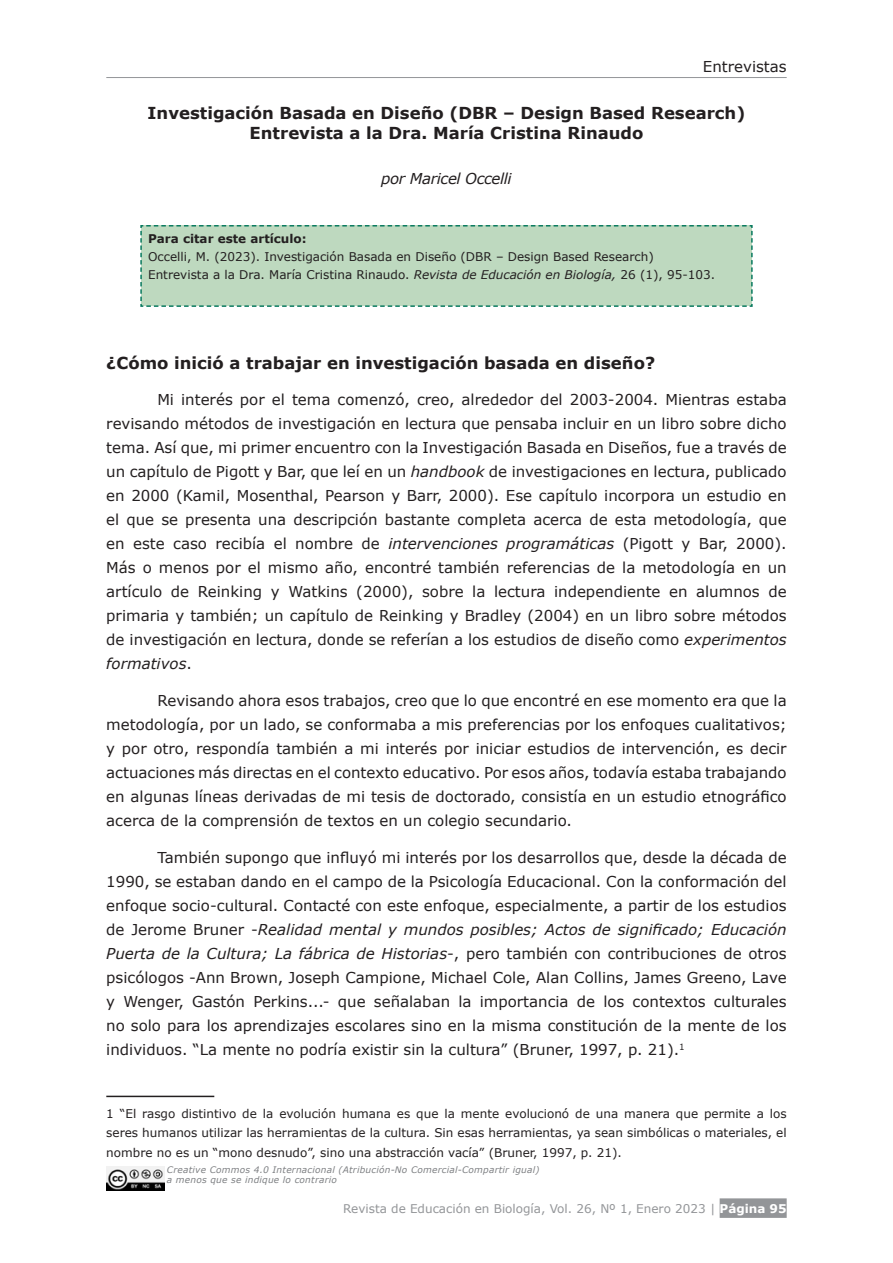
<style>
.page{position:relative;width:893px;height:1263px;background:#fff}
.page>*{position:absolute;margin:0;border:0;box-sizing:border-box;transform-origin:0 0}
.titulo_interior_revi{font:700 16.5px "Verdana";color:#231f20}
.Titulo{font:700 16.5px "Verdana";color:#231f20}
.Base{font:15px/24px "Verdana";color:#231f20;text-align:justify}
.Autor_Interior_Revis{font:italic 15px "Verdana";letter-spacing:-.025em;color:#231f20}
.Notas_al_pie{font:12px/19.5px "Verdana";color:#231f20;text-align:justify}
.t1{font:12px "Verdana";color:#939598}
.Notas_al_pie-2{font:700 12px "Verdana";color:#231f20}
.Notas_al_pie-3{font:italic 9px "Verdana";letter-spacing:.025em;color:#7e8083}
.s1{font-style:italic}
.s2{font-weight:700;color:#fff}
</style>
<div class="page">
<div style="left:720px;top:1198px;width:67px;height:20px;background:#939598"></div>
<hr style="left:106px;top:77px;width:681px;height:1px;background:#939598">
<hr style="left:106px;top:1096px;width:108px;height:1px;background:#231f20">
<div style="left:140px;top:225px;width:613px;height:82px;background:#bed9bf"></div>
<img style="left:106px;top:1166px;width:58px;height:24px">
<p class="Base" style="left:703px;top:55px;width:85px">Entrevistas</p>
<p class="titulo_interior_revi" style="left:148px;top:102px;width:599px">Investigación Basada en Diseño (DBR – Design Based Research)</p>
<p class="titulo_interior_revi" style="left:250px;top:122px;width:395px">Entrevista a la Dra. María Cristina Rinaudo</p>
<p class="Autor_Interior_Revis" style="left:381px;top:169px;width:132px">por Maricel Occelli</p>
<p class="Notas_al_pie-2" style="left:148px;top:231px;width:160px">Para citar este artículo:</p>
<p class="Notas_al_pie" style="left:148px;top:247px;width:507px">Occelli, M. (2023). Investigación Basada en Diseño (DBR – Design Based Research)</p>
<p class="Notas_al_pie" style="left:148px;top:265px;width:568px">Entrevista a la Dra. María Cristina Rinaudo. <span class="s1">Revista de Educación en Biología,</span> 26 (1), 95-103.</p>
<p class="Titulo" style="left:106px;top:352px;width:550px">¿Cómo inició a trabajar en investigación basada en diseño?</p>
<p class="Base" style="left:106px;top:388px;width:682px;text-indent:51px">Mi interés por el tema comenzó, creo, alrededor del 2003-2004. Mientras estaba revisando métodos de investigación en lectura que pensaba incluir en un libro sobre dicho tema. Así que, mi primer encuentro con la Investigación Basada en Diseños, fue a través de un capítulo de Pigott y Bar, que leí en un <span class="s1">handbook</span> de investigaciones en lectura, publicado en 2000 (Kamil, Mosenthal, Pearson y Barr, 2000). Ese capítulo incorpora un estudio en el que se presenta una descripción bastante completa acerca de esta metodología, que en este caso recibía el nombre de <span class="s1">intervenciones programáticas</span> (Pigott y Bar, 2000).<br>Más o menos por el mismo año, encontré también referencias de la metodología en un artículo de Reinking y Watkins (2000), sobre la lectura independiente en alumnos de primaria y también; un capítulo de Reinking y Bradley (2004) en un libro sobre métodos de investigación en lectura, donde se referían a los estudios de diseño como <span class="s1">experimentos formativos</span>.</p>
<p class="Base" style="left:106px;top:689px;width:682px;text-indent:51px">Revisando ahora esos trabajos, creo que lo que encontré en ese momento era que la metodología, por un lado, se conformaba a mis preferencias por los enfoques cualitativos; y por otro, respondía también a mi interés por iniciar estudios de intervención, es decir actuaciones más directas en el contexto educativo. Por esos años, todavía estaba trabajando en algunas líneas derivadas de mi tesis de doctorado, consistía en un estudio etnográfico acerca de la comprensión de textos en un colegio secundario.</p>
<p class="Base" style="left:106px;top:846px;width:682px;text-indent:51px">También supongo que influyó mi interés por los desarrollos que, desde la década de 1990, se estaban dando en el campo de la Psicología Educacional. Con la conformación del enfoque socio-cultural. Contacté con este enfoque, especialmente, a partir de los estudios de Jerome Bruner -<span class="s1">Realidad mental y mundos posibles; Actos de significado; Educación Puerta de la Cultura; La fábrica de Historias</span>-, pero también con contribuciones de otros psicólogos -Ann Brown, Joseph Campione, Michael Cole, Alan Collins, James Greeno, Lave y Wenger, Gastón Perkins...- que señalaban la importancia de los contextos culturales no solo para los aprendizajes escolares sino en la misma constitución de la mente de los individuos. “La mente no podría existir sin la cultura” (Bruner, 1997, p. 21).<sup>1</sup></p>
<p class="Notas_al_pie" style="left:106px;top:1104px;width:682px">1 “El rasgo distintivo de la evolución humana es que la mente evolucionó de una manera que permite a los seres humanos utilizar las herramientas de la cultura. Sin esas herramientas, ya sean simbólicas o materiales, el nombre no es un “mono desnudo”, sino una abstracción vacía” (Bruner, 1997, p. 21).</p>
<p class="Notas_al_pie-3" style="left:167px;top:1164px;width:374px">Creative Commos 4.0 Internacional (Atribución-No Comercial-Compartir igual)</p>
<p class="Notas_al_pie-3" style="left:167px;top:1174px;width:172px">a menos que se indique lo contrario</p>
<p class="t1" style="left:343px;top:1200px;width:445px">Revista de Educación en Biología, Vol. 26, Nº 1, Enero 2023 | <span class="s2">Página 95</span></p>
</div>
